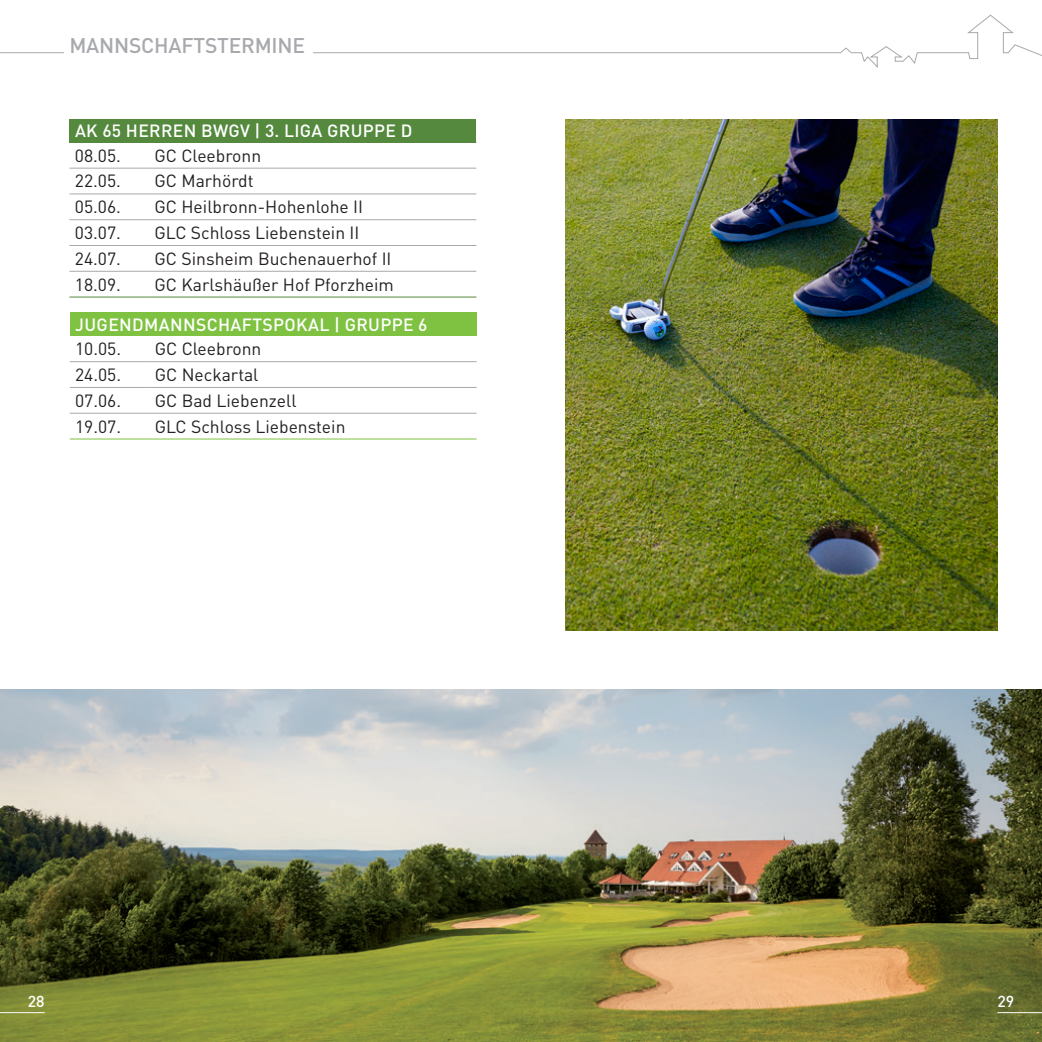
<style>
.page{position:relative;width:1042px;height:1042px;background:#fff}
.page>*{position:absolute;margin:0;border:0;box-sizing:border-box;transform-origin:0 0}
.t1{font:500 21px "DIN Pro";letter-spacing:-.01em;color:#a8a9ad}
.t2{font:17.5px "DIN Pro";color:#231f20}
.t3{font:500 17.5px "DIN Pro";letter-spacing:.02em;color:#fff}
.t4{font:500 15.75px "DIN Pro";color:#fff}
</style>
<div class="page">
<img style="left:0;top:690px;width:1042px;height:352px">
<img style="left:566px;top:119px;width:431px;height:511px">
<hr style="left:997px;top:1012px;width:45px;height:1px;background:#fff">
<hr style="left:0;top:1012px;width:45px;height:1px;background:#fff">
<svg style="left:0;top:14px;width:1042px;height:54px"></svg>
<div style="left:64px;top:36px;width:249px;height:25px;background:#fff"></div>
<div style="left:69px;top:119px;width:407px;height:23px;background:#55893d"></div>
<hr style="left:69px;top:271px;width:80px;height:1px;background:#a8a9ad">
<hr style="left:149px;top:271px;width:327px;height:1px;background:#a8a9ad">
<hr style="left:69px;top:168px;width:80px;height:1px;background:#a8a9ad">
<hr style="left:149px;top:168px;width:327px;height:1px;background:#a8a9ad">
<hr style="left:69px;top:194px;width:80px;height:1px;background:#a8a9ad">
<hr style="left:149px;top:194px;width:327px;height:1px;background:#a8a9ad">
<hr style="left:69px;top:219px;width:80px;height:1px;background:#a8a9ad">
<hr style="left:149px;top:219px;width:327px;height:1px;background:#a8a9ad">
<hr style="left:69px;top:245px;width:80px;height:1px;background:#a8a9ad">
<hr style="left:149px;top:245px;width:327px;height:1px;background:#a8a9ad">
<hr style="left:69px;top:297px;width:80px;height:1px;background:#55893d">
<hr style="left:149px;top:297px;width:327px;height:1px;background:#55893d">
<hr style="left:69px;top:142px;width:80px;height:1px;background:#55893d">
<hr style="left:149px;top:142px;width:327px;height:1px;background:#55893d">
<div style="left:70px;top:313px;width:406px;height:23px;background:#7fc241"></div>
<hr style="left:70px;top:413px;width:79px;height:1px;background:#a8a9ad">
<hr style="left:149px;top:413px;width:327px;height:1px;background:#a8a9ad">
<hr style="left:70px;top:387px;width:79px;height:1px;background:#a8a9ad">
<hr style="left:149px;top:387px;width:327px;height:1px;background:#a8a9ad">
<hr style="left:70px;top:361px;width:79px;height:1px;background:#a8a9ad">
<hr style="left:149px;top:361px;width:327px;height:1px;background:#a8a9ad">
<hr style="left:70px;top:438px;width:79px;height:1px;background:#7fc241">
<hr style="left:149px;top:438px;width:327px;height:1px;background:#7fc241">
<p class="t1" style="left:69px;top:31px;width:237px">MANNSCHAFTSTERMINE</p>
<p class="t3" style="left:75px;top:119px;width:339px">AK 65 HERREN BWGV | 3. LIGA GRUPPE D</p>
<p class="t2" style="left:75px;top:143px;width:47px">08.05.</p>
<p class="t2" style="left:155px;top:143px;width:108px">GC Cleebronn</p>
<p class="t2" style="left:75px;top:169px;width:47px">22.05.</p>
<p class="t2" style="left:155px;top:169px;width:100px">GC Marhördt</p>
<p class="t2" style="left:75px;top:195px;width:47px">05.06.</p>
<p class="t2" style="left:155px;top:195px;width:210px">GC Heilbronn-Hohenlohe II</p>
<p class="t2" style="left:75px;top:221px;width:47px">03.07.</p>
<p class="t2" style="left:155px;top:221px;width:206px">GLC Schloss Liebenstein II</p>
<p class="t2" style="left:75px;top:247px;width:47px">24.07.</p>
<p class="t2" style="left:155px;top:247px;width:238px">GC Sinsheim Buchenauerhof II</p>
<p class="t2" style="left:75px;top:272px;width:47px">18.09.</p>
<p class="t2" style="left:155px;top:272px;width:241px">GC Karlshäußer Hof Pforzheim</p>
<p class="t3" style="left:75px;top:313px;width:354px">JUGENDMANNSCHAFTSPOKAL | GRUPPE 6</p>
<p class="t2" style="left:75px;top:337px;width:47px">10.05.</p>
<p class="t2" style="left:155px;top:337px;width:108px">GC Cleebronn</p>
<p class="t2" style="left:75px;top:363px;width:47px">24.05.</p>
<p class="t2" style="left:155px;top:363px;width:105px">GC Neckartal</p>
<p class="t2" style="left:75px;top:388px;width:47px">07.06.</p>
<p class="t2" style="left:155px;top:388px;width:143px">GC Bad Liebenzell</p>
<p class="t2" style="left:75px;top:414px;width:47px">19.07.</p>
<p class="t2" style="left:155px;top:414px;width:192px">GLC Schloss Liebenstein</p>
<p class="t4" style="left:28px;top:991px;width:18px">28</p>
<p class="t4" style="left:997px;top:991px;width:18px">29</p>
</div>
